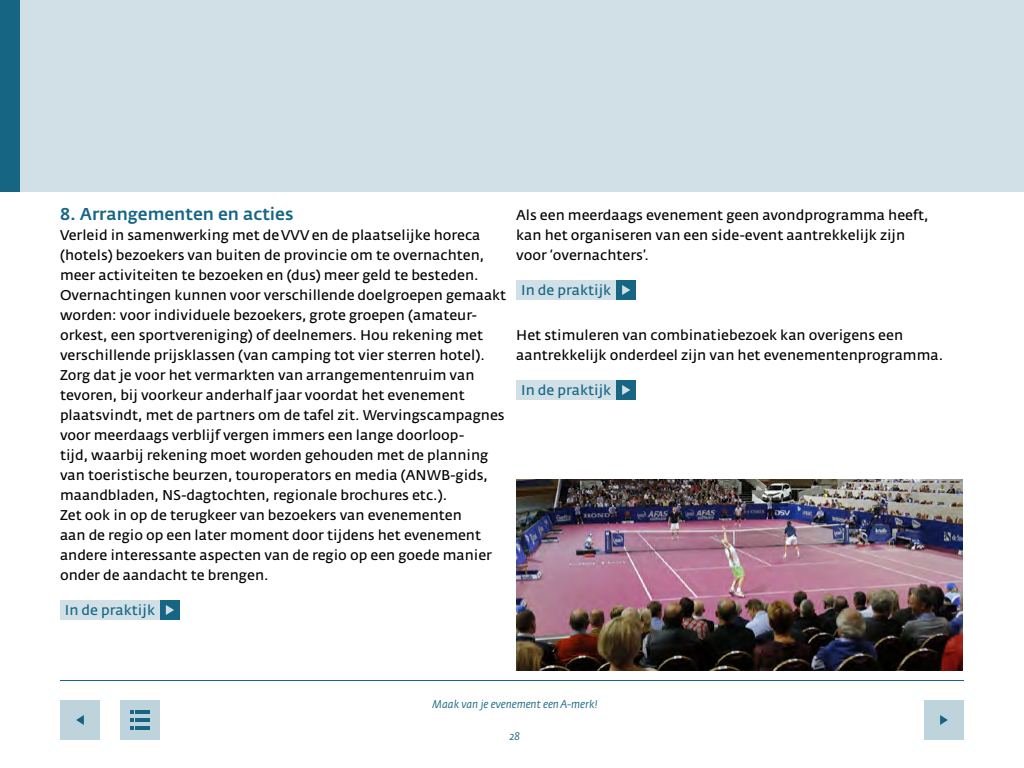
<style>
.page{position:relative;width:1024px;height:768px;background:#fff}
.page>*{position:absolute;margin:0;border:0;box-sizing:border-box;transform-origin:0 0}
.t1{font:500 17px "Fedra Sans Alt";color:#166585}
.t2{font:14px/20px "Fedra Sans Alt";color:#000}
.t3{font:14px "Fedra Sans Alt";color:#166583}
.t4{font:italic 11px "Fedra Sans Alt";color:#166583}
</style>
<div class="page">
<hr style="left:60px;top:680px;width:904px;height:1px;background:#166583">
<div style="left:20px;top:0;width:1004px;height:192px;background:#d0e0e6"></div>
<div style="left:0;top:0;width:20px;height:192px;background:#166583"></div>
<div style="left:120px;top:700px;width:40px;height:40px;background:#bed3dc"></div>
<svg style="left:130px;top:710px;width:4px;height:20px"></svg>
<hr style="left:136px;top:710px;width:14px;height:4px;background:#166583">
<hr style="left:136px;top:718px;width:14px;height:4px;background:#166583">
<hr style="left:136px;top:726px;width:14px;height:4px;background:#166583">
<div style="left:60px;top:700px;width:40px;height:40px;background:#bed3dc"></div>
<svg style="left:76px;top:715px;width:8px;height:10px"></svg>
<div style="left:924px;top:700px;width:40px;height:40px;background:#bed3dc"></div>
<svg style="left:940px;top:715px;width:8px;height:10px"></svg>
<div style="left:60px;top:600px;width:100px;height:20px;background:#d0e0e6"></div>
<div style="left:160px;top:600px;width:20px;height:20px;background:#166583"></div>
<svg style="left:166px;top:605px;width:8px;height:10px"></svg>
<div style="left:516px;top:280px;width:100px;height:20px;background:#d0e0e6"></div>
<div style="left:616px;top:280px;width:20px;height:20px;background:#166583"></div>
<svg style="left:622px;top:285px;width:8px;height:10px"></svg>
<div style="left:516px;top:380px;width:100px;height:20px;background:#d0e0e6"></div>
<div style="left:616px;top:380px;width:20px;height:20px;background:#166583"></div>
<svg style="left:622px;top:385px;width:8px;height:10px"></svg>
<img style="left:516px;top:479px;width:447px;height:192px">
<p class="t1" style="left:60px;top:204px;width:235px">8. Arrangementen en acties</p>
<p class="t2" style="left:60px;top:225px;width:448px">Verleid in samenwerking met de VVV en de plaatselijke horeca (hotels) bezoekers van buiten de provincie om te overnachten, meer activiteiten te bezoeken en (dus) meer geld te besteden.<br>Overnachtingen kunnen voor verschillende doelgroepen gemaakt worden: voor individuele bezoekers, grote groepen (amateur&shy;orkest, een sportvereniging) of deelnemers. Hou rekening met verschillende prijsklassen (van camping tot vier sterren hotel).<br>Zorg dat je voor het vermarkten van arrangementenruim van tevoren, bij voorkeur anderhalf jaar voordat het evenement plaatsvindt, met de partners om de tafel zit. Wervingscampagnes voor meerdaags verblijf vergen immers een lange doorloop-<br>tijd, waarbij rekening moet worden gehouden met de planning van toeristische beurzen, touroperators en media (ANWB-gids, maandbladen, NS-dagtochten, regionale brochures etc.).<br>Zet ook in op de terugkeer van bezoekers van evenementen<br>aan de regio op een later moment door tijdens het evenement andere interessante aspecten van de regio op een goede manier onder de aandacht te brengen.</p>
<p class="t3" style="left:65px;top:603px;width:92px">In de praktijk</p>
<p class="t2" style="left:516px;top:206px;width:414px">Als een meerdaags evenement geen avondprogramma heeft, kan het organiseren van een side-event aantrekkelijk zijn voor ‘overnachters’.</p>
<p class="t3" style="left:521px;top:283px;width:92px">In de praktijk</p>
<p class="t2" style="left:516px;top:326px;width:428px">Het stimuleren van combinatiebezoek kan overigens een aantrekkelijk onderdeel zijn van het evenementenprogramma.</p>
<p class="t3" style="left:521px;top:383px;width:92px">In de praktijk</p>
<p class="t4" style="left:433px;top:699px;width:166px">Maak van je evenement een A-merk!</p>
<p class="t4" style="left:510px;top:730px;width:12px">28</p>
</div>
